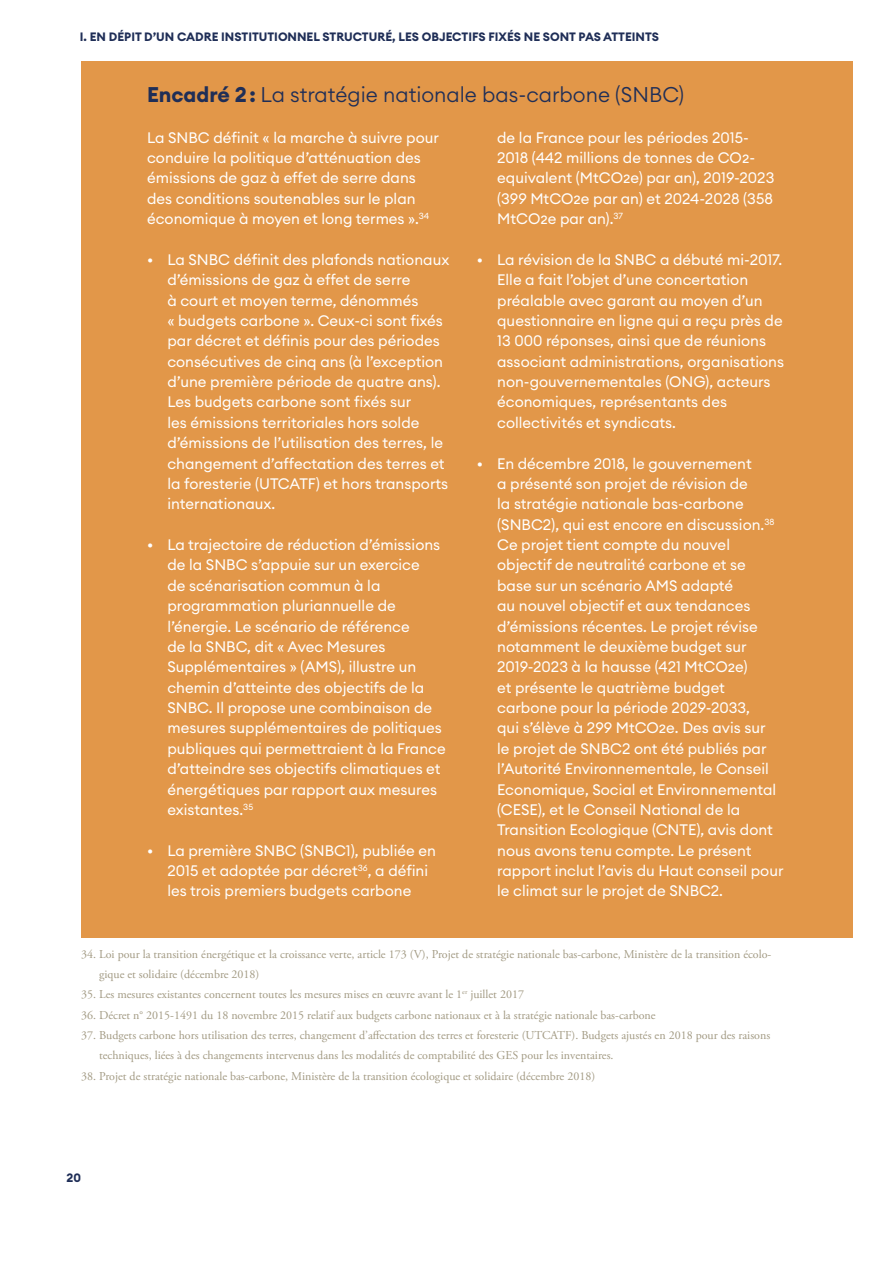
<style>
.page{position:relative;width:893px;height:1263px;background:#fff}
.page>*{position:absolute;margin:0;border:0;box-sizing:border-box;transform-origin:0 0}
.t1{font:300 21px "Euclid Circular A";color:#1f2e57}
.t2{font:15px/20.4px "Euclid Circular A";color:#fff}
.t3{font:12px/20.4px "Adobe Garamond Pro";color:#a29a83}
.t4{font:700 12px "Euclid Circular A";color:#1f2e57}
.s1{font-weight:700}
</style>
<div class="page">
<div style="left:81px;top:61px;width:771px;height:876px;background:#e29749"></div>
<p class="t4" style="left:80px;top:29px;width:581px">I. EN DÉPIT D’UN CADRE INSTITUTIONNEL STRUCTURÉ, LES OBJECTIFS FIXÉS NE SONT PAS ATTEINTS</p>
<h1 class="t1" style="left:147px;top:81px;width:539px"><span class="s1">Encadré 2 :</span> La stratégie nationale bas-carbone (SNBC)</h1>
<p class="t2" style="left:147px;top:127px;width:293px">La SNBC définit « la marche à suivre pour conduire la politique d’atténuation des émissions de gaz à effet de serre dans des conditions soutenables sur le plan économique à moyen et long termes ».<sup>34</sup></p>
<p class="t2" style="left:167px;top:249px;width:283px;text-indent:-20px">• La SNBC définit des plafonds nationaux d’émissions de gaz à effet de serre<br>à court et moyen terme, dénommés<br>« budgets carbone ». Ceux-ci sont fixés par décret et définis pour des périodes consécutives de cinq ans (à l’exception d’une première période de quatre ans).<br>Les budgets carbone sont fixés sur<br>les émissions territoriales hors solde d’émissions de l’utilisation des terres, le changement d’affectation des terres et la foresterie (UTCATF) et hors transports internationaux.</p>
<p class="t2" style="left:167px;top:534px;width:280px;text-indent:-20px">• La trajectoire de réduction d’émissions de la SNBC s’appuie sur un exercice<br>de scénarisation commun à la programmation pluriannuelle de l’énergie. Le scénario de référence<br>de la SNBC, dit « Avec Mesures Supplémentaires » (AMS), illustre un chemin d’atteinte des objectifs de la SNBC. Il propose une combinaison de mesures supplémentaires de politiques publiques qui permettraient à la France d’atteindre ses objectifs climatiques et énergétiques par rapport aux mesures existantes.<sup>35</sup></p>
<p class="t2" style="left:167px;top:840px;width:270px;text-indent:-20px">• La première SNBC (SNBC1), publiée en<br>2015 et adoptée par décret<sup>36</sup>, a défini les trois premiers budgets carbone</p>
<p class="t2" style="left:497px;top:127px;width:279px">de la France pour les périodes 2015- 2018 (442 millions de tonnes de CO2- equivalent (MtCO2e) par an), 2019-2023 (399 MtCO2e par an) et 2024-2028 (358<br>MtCO2e par an).<sup>37</sup></p>
<p class="t2" style="left:497px;top:249px;width:288px;text-indent:-20px">• La révision de la SNBC a débuté mi-2017.<br>Elle a fait l’objet d’une concertation préalable avec garant au moyen d’un questionnaire en ligne qui a reçu près de 13 000 réponses, ainsi que de réunions associant administrations, organisations non-gouvernementales (ONG), acteurs économiques, représentants des collectivités et syndicats.</p>
<p class="t2" style="left:497px;top:453px;width:288px;text-indent:-20px">• En décembre 2018, le gouvernement<br>a présenté son projet de révision de<br>la stratégie nationale bas-carbone (SNBC2), qui est encore en discussion.<sup>38<br></sup>Ce projet tient compte du nouvel objectif de neutralité carbone et se base sur un scénario AMS adapté<br>au nouvel objectif et aux tendances d’émissions récentes. Le projet révise notamment le deuxièmebudget sur 2019-2023 à la hausse (421 MtCO2e)<br>et présente le quatrième budget carbone pour la période 2029-2033,<br>qui s’élève à 299 MtCO2e. Des avis sur<br>le projet de SNBC2 ont été publiés par l’Autorité Environnementale, le Conseil Economique, Social et Environnemental (CESE), et le Conseil National de la Transition Ecologique (CNTE), avis dont nous avons tenu compte. Le présent rapport inclut l’avis du Haut conseil pour le climat sur le projet de SNBC2.</p>
<p class="t3" style="left:99px;top:944px;width:674px;text-indent:-18px">34. Loi pour la transition énergétique et la croissance verte, article 173 (V), Projet de stratégie nationale bas-carbone, Ministère de la transition écolo&shy;gique et solidaire (décembre 2018)</p>
<p class="t3" style="left:81px;top:985px;width:444px">35. Les mesures existantes concernent toutes les mesures mises en œuvre avant le 1<sup>er</sup> juillet 2017</p>
<p class="t3" style="left:81px;top:1005px;width:576px">36. Décret n° 2015-1491 du 18 novembre 2015 relatif aux budgets carbone nationaux et à la stratégie nationale bas-carbone</p>
<p class="t3" style="left:99px;top:1025px;width:673px;text-indent:-18px">37. Budgets carbone hors utilisation des terres, changement d’affectation des terres et foresterie (UTCATF). Budgets ajustés en 2018 pour des raisons techniques, liées à des changements intervenus dans les modalités de comptabilité des GES pour les inventaires.</p>
<p class="t3" style="left:81px;top:1066px;width:516px">38. Projet de stratégie nationale bas-carbone, Ministère de la transition écologique et solidaire (décembre 2018)</p>
<p class="t4" style="left:67px;top:1169px;width:16px">20</p>
</div>
